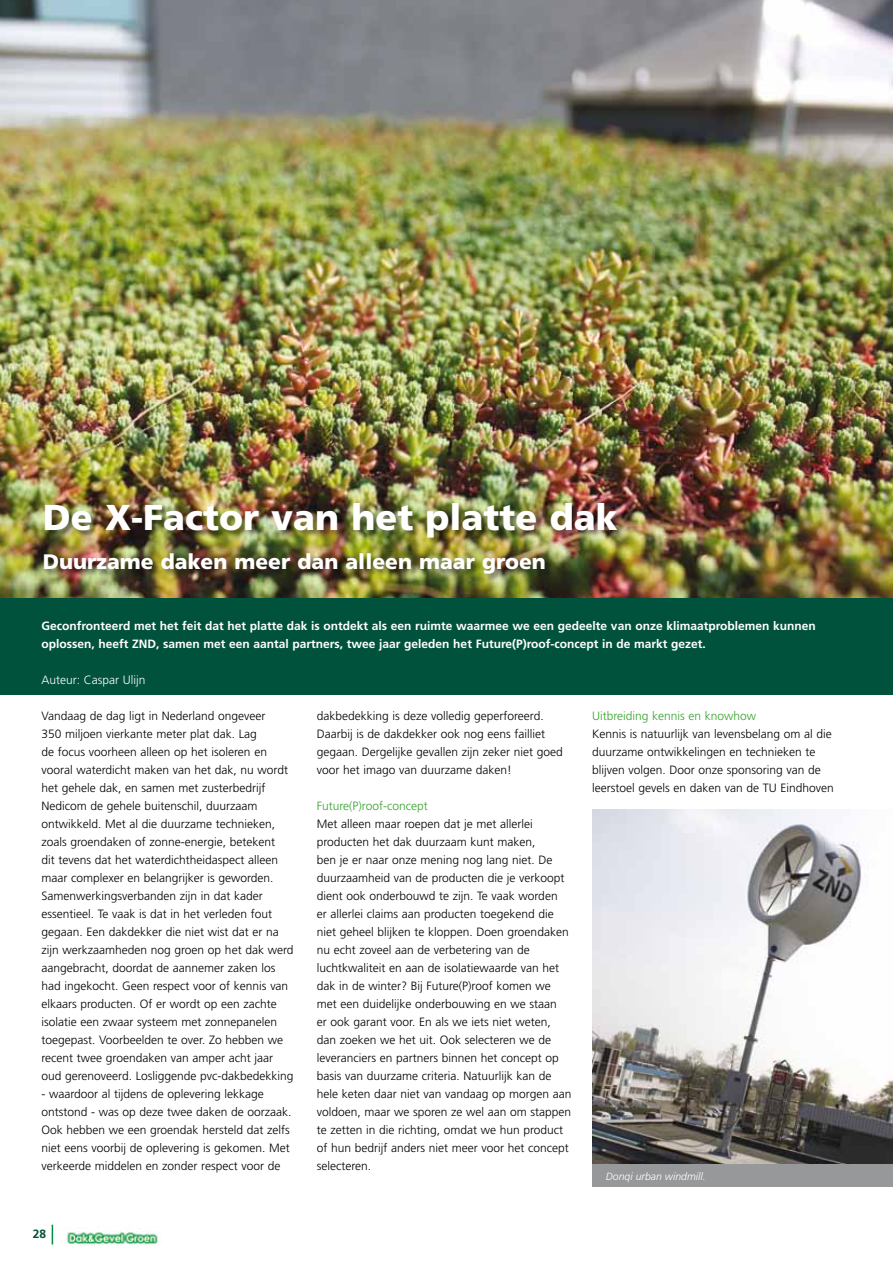
<style>
.page{position:relative;width:893px;height:1263px;background:#fff}
.page>*{position:absolute;margin:0;border:0;box-sizing:border-box;transform-origin:0 0}
.t1{font:900 36px "Frutiger";color:#fff}
.t2{font:900 21px "Frutiger";color:#fff}
.t3{font:300 12px/18px "Frutiger";color:#000}
.t4{font:700 12px/18px "Frutiger";color:#fff}
.t5{font:300 12px "Frutiger";color:#35a32c}
.t6{font:300 12px "Frutiger";color:#fff}
.t7{font:700 12px "Frutiger";color:#00523c}
.t8{font:italic 300 10.5px "Frutiger";color:#fff}
</style>
<div class="page">
<svg style="left:52px;top:1225px;width:1px;height:19px"></svg>
<img style="left:66px;top:1231px;width:92px;height:14px">
<img style="left:0;top:0;width:893px;height:598px">
<div style="left:45px;top:503px;width:581px;height:43px;background:#000;opacity:.5"></div>
<div style="left:44px;top:553px;width:510px;height:29px;background:#000;opacity:.5"></div>
<div style="left:0;top:598px;width:893px;height:96px;background:#00523c"></div>
<img style="left:592px;top:809px;width:301px;height:355px">
<hr style="left:892px;top:0;width:1px;height:170px;background:#fecc00">
<div style="left:592px;top:1164px;width:301px;height:22px;background:#97989a"></div>
<h1 class="t1" style="left:43px;top:496px;width:576px">De X-Factor van het platte dak</h1>
<h2 class="t2" style="left:43px;top:549px;width:504px">Duurzame daken meer dan alleen maar groen</h2>
<p class="t4" style="left:41px;top:617px;width:776px">Geconfronteerd met het feit dat het platte dak is ontdekt als een ruimte waarmee we een gedeelte van onze klimaatproblemen kunnen oplossen, heeft ZND, samen met een aantal partners, twee jaar geleden het Future(P)roof-concept in de markt gezet.</p>
<p class="t6" style="left:41px;top:673px;width:106px">Auteur: Caspar Ulijn</p>
<p class="t3" style="left:41px;top:707px;width:253px">Vandaag de dag ligt in Nederland ongeveer<br>350 miljoen vierkante meter plat dak. Lag<br>de focus voorheen alleen op het isoleren en vooral waterdicht maken van het dak, nu wordt het gehele dak, en samen met zusterbedrijf Nedicom de gehele buitenschil, duurzaam ontwikkeld. Met al die duurzame technieken, zoals groendaken of zonne-energie, betekent<br>dit tevens dat het waterdichtheidaspect alleen maar complexer en belangrijker is geworden.<br>Samenwerkingsverbanden zijn in dat kader essentieel. Te vaak is dat in het verleden fout gegaan. Een dakdekker die niet wist dat er na zijn werkzaamheden nog groen op het dak werd aangebracht, doordat de aannemer zaken los had ingekocht. Geen respect voor of kennis van elkaars producten. Of er wordt op een zachte isolatie een zwaar systeem met zonnepanelen toegepast. Voorbeelden te over. Zo hebben we recent twee groendaken van amper acht jaar oud gerenoveerd. Losliggende pvc-dakbedekking</p>
<p class="t3" style="left:41px;top:1085px;width:252px">- waardoor al tijdens de oplevering lekkage ontstond - was op deze twee daken de oorzaak.<br>Ook hebben we een groendak hersteld dat zelfs niet eens voorbij de oplevering is gekomen. Met verkeerde middelen en zonder respect voor de</p>
<p class="t7" style="left:33px;top:1227px;width:15px">28</p>
<p class="t3" style="left:317px;top:707px;width:248px">dakbedekking is deze volledig geperforeerd.<br>Daarbij is de dakdekker ook nog eens failliet gegaan. Dergelijke gevallen zijn zeker niet goed voor het imago van duurzame daken!</p>
<p class="t5" style="left:317px;top:799px;width:112px">Future(P)roof-concept</p>
<p class="t3" style="left:317px;top:815px;width:256px">Met alleen maar roepen dat je met allerlei producten het dak duurzaam kunt maken,<br>ben je er naar onze mening nog lang niet. De duurzaamheid van de producten die je verkoopt dient ook onderbouwd te zijn. Te vaak worden<br>er allerlei claims aan producten toegekend die niet geheel blijken te kloppen. Doen groendaken nu echt zoveel aan de verbetering van de luchtkwaliteit en aan de isolatiewaarde van het dak in de winter? Bij Future(P)roof komen we met een duidelijke onderbouwing en we staan<br>er ook garant voor. En als we iets niet weten, dan zoeken we het uit. Ook selecteren we de leveranciers en partners binnen het concept op basis van duurzame criteria. Natuurlijk kan de hele keten daar niet van vandaag op morgen aan voldoen, maar we sporen ze wel aan om stappen te zetten in die richting, omdat we hun product of hun bedrijf anders niet meer voor het concept selecteren.</p>
<p class="t5" style="left:592px;top:709px;width:166px">Uitbreiding kennis en knowhow</p>
<p class="t3" style="left:592px;top:725px;width:243px">Kennis is natuurlijk van levensbelang om al die duurzame ontwikkelingen en technieken te blijven volgen. Door onze sponsoring van de leerstoel gevels en daken van de TU Eindhoven</p>
<p class="t8" style="left:606px;top:1170px;width:101px">Donqi urban windmill.</p>
</div>
